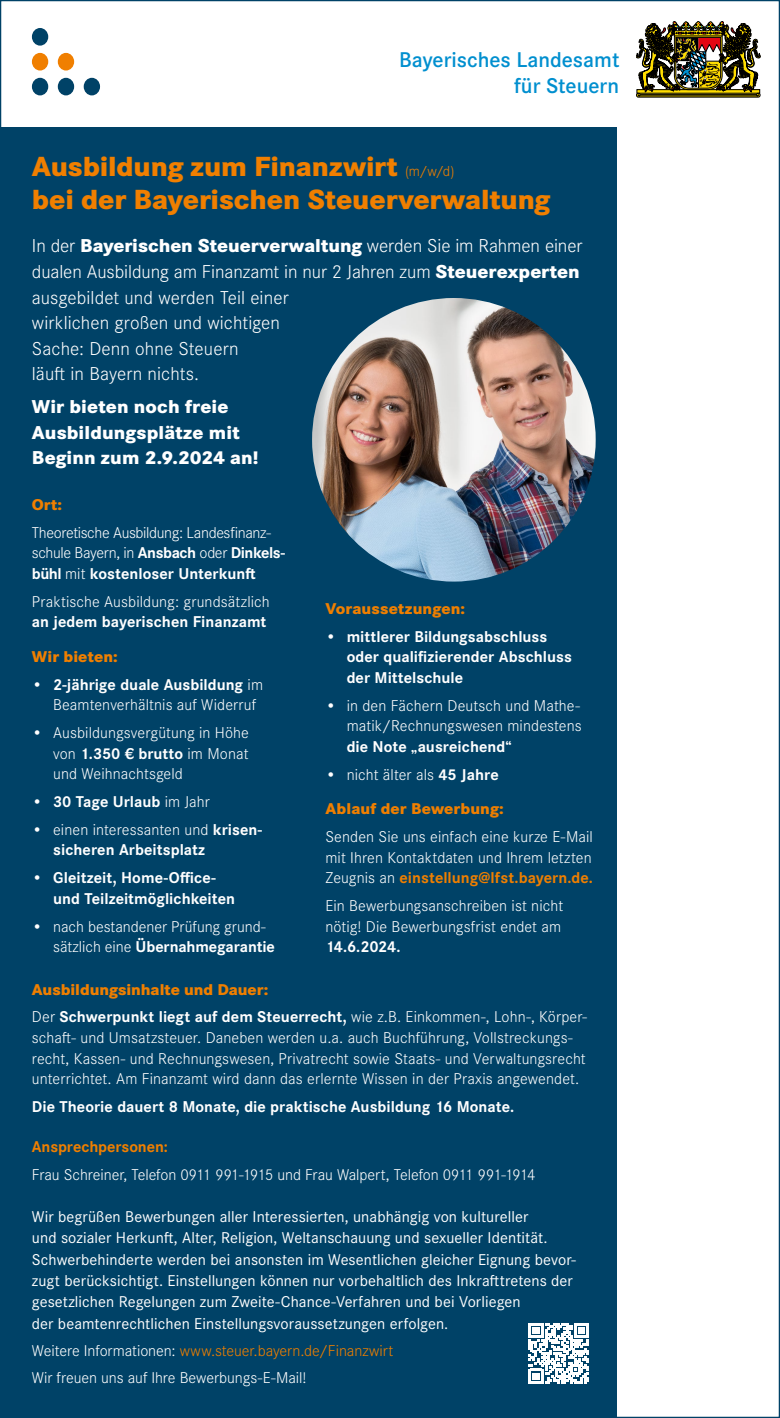
<style>
.page{position:relative;width:780px;height:1418px;background:#fff}
.page>*{position:absolute;margin:0;border:0;box-sizing:border-box;transform-origin:0 0}
.t1{font:800 28.75px/32.5px "Corporate S Pro";letter-spacing:-.005em;color:#f07f00}
.t2{font:600 22.12px "Corporate S Pro";color:#008fcf}
.t3{font:300 19.38px/25.6px "Corporate S Pro";color:#fff}
.t4{font:800 19.38px/25.6px "Corporate S Pro";letter-spacing:.005em;color:#fff}
.t5{font:300 16.25px/20.6px "Corporate S Pro";letter-spacing:.005em;color:#fff}
.t6{font:16.25px/21.2px "Corporate S Pro";letter-spacing:.005em;color:#fff}
.t7{font:700 16.25px/20.6px "Corporate S Pro";letter-spacing:.005em;color:#fff}
.t8{font:300 16.25px/20.6px "Corporate S Pro";letter-spacing:-.025em;color:#fff}
.t9{font:800 16.25px "Corporate S Pro";letter-spacing:.005em;color:#f07f00}
.t10{font:300 16.25px "Corporate S Pro";letter-spacing:-.005em;color:#f07f00}
.t11{font:700 16.25px "Corporate S Pro";letter-spacing:-.005em;color:#f07f00}
.s1{font-weight:300;font-size:15px}
.s2{font-weight:800}
.s3{font-weight:700}
.s4{font-weight:300}
.s5{font-weight:700;color:#f07f00}
.s6{color:#fff}
</style>
<div class="page">
<div style="left:0;top:128px;width:618px;height:1289px;background:#004267"></div>
<div style="left:617px;top:0;width:161px;height:1417px;background:#fff"></div>
<div style="left:84px;top:78px;width:16px;height:17px;background:#004267;border-radius:50%"></div>
<div style="left:58px;top:78px;width:16px;height:17px;background:#004267;border-radius:50%"></div>
<div style="left:58px;top:53px;width:16px;height:17px;background:#f07f00;border-radius:50%"></div>
<div style="left:32px;top:78px;width:16px;height:17px;background:#004267;border-radius:50%"></div>
<div style="left:32px;top:53px;width:16px;height:17px;background:#f07f00;border-radius:50%"></div>
<div style="left:32px;top:28px;width:16px;height:18px;background:#004267;border-radius:50%"></div>
<svg style="left:528px;top:1323px;width:60px;height:60px"></svg>
<svg style="left:636px;top:21px;width:124px;height:76px"></svg>
<img style="left:312px;top:298px;width:283px;height:283px;border-radius:142px">
<p class="t2" style="left:399px;top:44px;width:222px">Bayerisches Landesamt</p>
<p class="t2" style="left:514px;top:69px;width:107px">für Steuern</p>
<p class="t1" style="left:32px;top:148px;width:520px">Ausbildung zum Finanzwirt <span class="s1">(m/w/d)<br></span>bei der Bayerischen Steuerverwaltung</p>
<p class="t3" style="left:32px;top:232px;width:552px">In der <span class="s2">Bayerischen Steuerverwaltung</span> werden Sie im Rahmen einer dualen Ausbildung am Finanzamt in nur 2 Jahren zum <span class="s2">Steuerexperten </span>ausgebildet und werden Teil einer<br>wirklichen großen und wichtigen<br>Sache: Denn ohne Steuern<br>läuft in Bayern nichts.</p>
<p class="t4" style="left:32px;top:392px;width:228px">Wir bieten noch freie<br>Ausbildungsplätze mit<br>Beginn zum 2.9.2024 an!</p>
<p class="t9" style="left:32px;top:491px;width:32px">Ort:</p>
<p class="t8" style="left:32px;top:521px;width:254px">Theoretische Ausbildung: Landesfinanz&shy;schule Bayern, in <span class="s3">Ansbach</span> oder <span class="s3">Dinkels&shy;bühl</span> mit <span class="s3">kostenloser Unterkunft</span></p>
<p class="t5" style="left:32px;top:590px;width:239px">Praktische Ausbildung: grundsätzlich <span class="s3">an jedem bayerischen Finanzamt</span></p>
<p class="t9" style="left:32px;top:643px;width:87px">Wir bieten:</p>
<p class="t5" style="left:53px;top:673px;width:211px;text-indent:-21px">• <span class="s3">2-jährige duale Ausbildung</span> im<br>Beamtenverhältnis auf Widerruf</p>
<p class="t5" style="left:53px;top:721px;width:197px;text-align:justify;text-indent:-21px">• Ausbildungsvergütung in Höhe von <span class="s3">1.350 € brutto</span> im Monat und Weihnachtsgeld</p>
<p class="t7" style="left:32px;top:790px;width:179px"><span class="s4">•</span> 30 Tage Urlaub <span class="s4">im Jahr</span></p>
<p class="t7" style="left:53px;top:817px;width:210px;text-indent:-21px"><span class="s4">• einen interessanten und</span> krisen&shy;sicheren Arbeitsplatz</p>
<p class="t7" style="left:53px;top:866px;width:183px;text-indent:-21px"><span class="s4">•</span> Gleitzeit, Home-Office&shy;und Teilzeitmöglichkeiten</p>
<p class="t5" style="left:53px;top:914px;width:223px;text-indent:-21px">• nach bestandener Prüfung grund&shy;sätzlich eine <span class="s3">Übernahmegarantie</span></p>
<p class="t9" style="left:325px;top:595px;width:141px">Voraussetzungen:</p>
<p class="t7" style="left:346px;top:624px;width:227px;text-indent:-21px"><span class="s4">•</span> mittlerer Bildungsabschluss oder qualifizierender Abschluss der Mittelschule</p>
<p class="t5" style="left:346px;top:694px;width:236px;text-align:justify;text-indent:-21px">• in den Fächern Deutsch und Mathe&shy;matik/Rechnungswesen mindestens <span class="s3">die Note „ausreichend“</span></p>
<p class="t5" style="left:325px;top:763px;width:175px">• nicht älter als <span class="s3">45 Jahre</span></p>
<p class="t9" style="left:325px;top:795px;width:180px">Ablauf der Bewerbung:</p>
<p class="t5" style="left:325px;top:825px;width:269px;text-align:justify">Senden Sie uns einfach eine kurze E-Mail mit Ihren Kontaktdaten und Ihrem letzten Zeugnis an <span class="s5">einstellung@lfst.bayern.de.</span></p>
<p class="t5" style="left:325px;top:894px;width:239px">Ein Bewerbungsanschreiben ist nicht nötig! Die Bewerbungsfrist endet am<br><span class="s3">14.6.2024.</span></p>
<p class="t9" style="left:32px;top:976px;width:238px">Ausbildungsinhalte und Dauer:</p>
<p class="t5" style="left:32px;top:1005px;width:556px">Der <span class="s3">Schwerpunkt liegt auf dem Steuerrecht,</span> wie z.B. Einkommen-, Lohn-, Körper&shy;schaft- und Umsatzsteuer. Daneben werden u.a. auch Buchführung, Vollstreckungs&shy;recht, Kassen- und Rechnungswesen, Privatrecht sowie Staats- und Verwaltungsrecht unterrichtet. Am Finanzamt wird dann das erlernte Wissen in der Praxis angewendet.</p>
<p class="t7" style="left:32px;top:1095px;width:484px">Die Theorie dauert 8 Monate, die praktische Ausbildung 16 Monate.</p>
<p class="t11" style="left:32px;top:1134px;width:137px">Ansprechpersonen:</p>
<p class="t5" style="left:32px;top:1163px;width:505px">Frau Schreiner, Telefon 0911 991-1915 und Frau Walpert, Telefon 0911 991-1914</p>
<p class="t6" style="left:32px;top:1204px;width:545px">Wir begrüßen Bewerbungen aller Interessierten, unabhängig von kultureller<br>und sozialer Herkunft, Alter, Religion, Weltanschauung und sexueller Identität.<br>Schwerbehinderte werden bei ansonsten im Wesentlichen gleicher Eignung bevor&shy;zugt berücksichtigt. Einstellungen können nur vorbehaltlich des Inkrafttretens der gesetzlichen Regelungen zum Zweite-Chance-Verfahren und bei Vorliegen<br>der beamtenrechtlichen Einstellungsvoraussetzungen erfolgen.</p>
<p class="t10" style="left:32px;top:1339px;width:363px"><span class="s6">Weitere Informationen:</span> www.steuer.bayern.de/Finanzwirt</p>
<p class="t5" style="left:32px;top:1366px;width:276px">Wir freuen uns auf Ihre Bewerbungs-E-Mail!</p>
</div>
